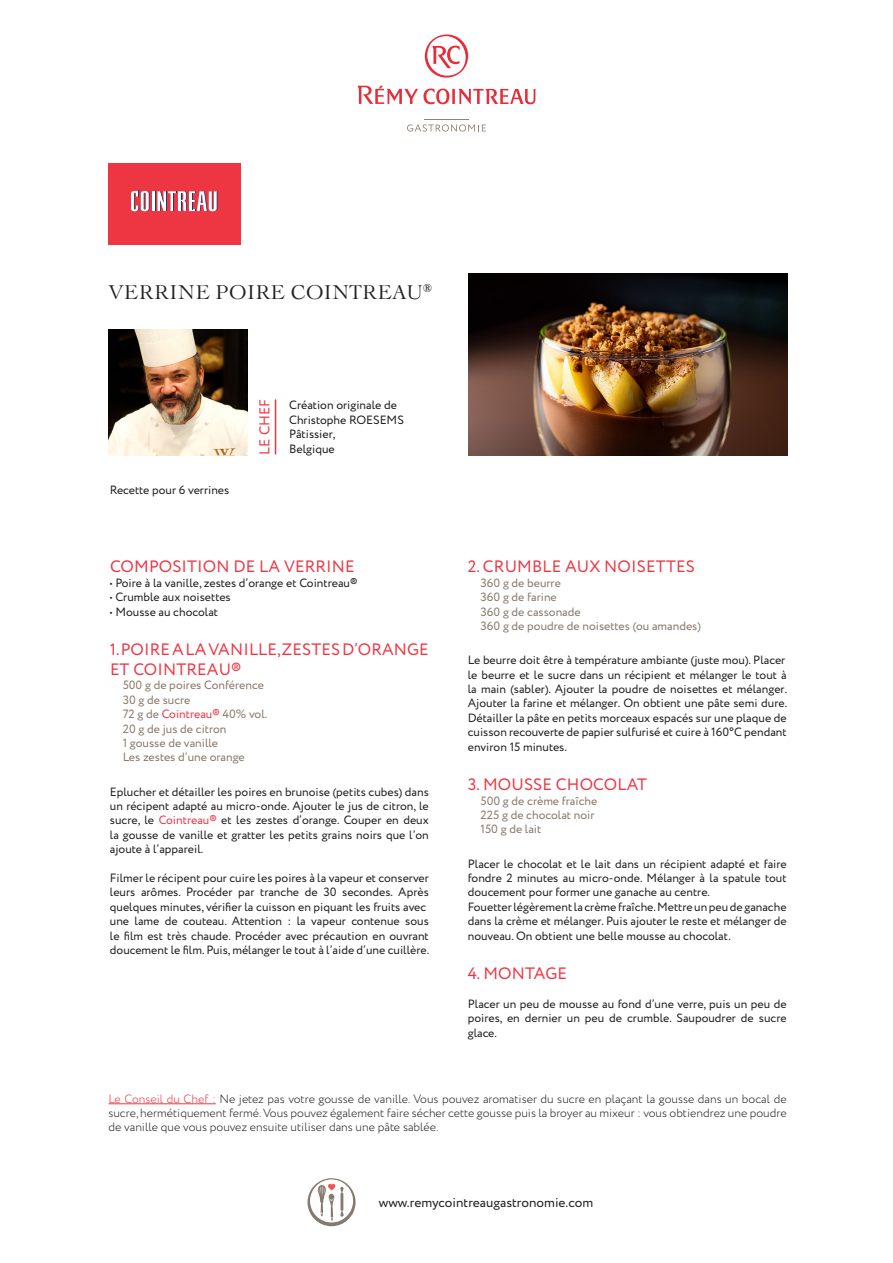
<style>
.page{position:relative;width:893px;height:1263px;background:#fff}
.page>*{position:absolute;margin:0;border:0;box-sizing:border-box;transform-origin:0 0}
.TITRE_RECETTE{font:19.5px "Le Cochin BQ";letter-spacing:.02em;color:#231f20}
.TITRE_PARAGRAPHE{font:16.5px "Circe";letter-spacing:.01em;color:#ee3643}
.TITRE_PARAGRAPHE-2{font:14.25px "Circe";letter-spacing:.01em;color:#ee3643}
.t1{font:13.5px "Circe";color:#231f20}
.TEXTE{font:12px/14.4px "Circe";color:#231f20;text-align:justify}
.TEXTE-2{font:300 12px/14.4px "Circe";color:#231f20}
.INGREDIENTS{font:12px "Circe";color:#897869}
.CHEF{font:12px "Circe";color:#1e1c1c}
.s1{color:#ee3645}
</style>
<div class="page">
<svg style="left:358px;top:86px;width:177px;height:18px"></svg>
<svg style="left:425px;top:34px;width:43px;height:44px"></svg>
<hr style="left:424px;top:119px;width:45px;height:1px;background:#918273">
<svg style="left:407px;top:124px;width:79px;height:8px"></svg>
<svg style="left:308px;top:1178px;width:48px;height:48px"></svg>
<div style="left:311px;top:1180px;width:42px;height:42px;background:#fff;border-radius:50%"></div>
<div style="left:310px;top:1180px;width:43px;height:42px;border:1px solid #fff;border-radius:50%"></div>
<svg style="left:318px;top:1178px;width:26px;height:43px"></svg>
<div style="left:108px;top:164px;width:133px;height:81px;background:#ee3643"></div>
<svg style="left:131px;top:190px;width:86px;height:21px"></svg>
<hr style="left:275px;top:400px;width:1px;height:54px;background:#ee3643">
<img style="left:108px;top:329px;width:139px;height:127px">
<hr style="left:108px;top:1103px;width:108px;height:1px;background:#ee3645">
<img style="left:469px;top:274px;width:319px;height:182px">
<p class="TITRE_RECETTE" style="left:108px;top:280px;width:325px">VERRINE POIRE COINTREAU<sup>®</sup></p>
<p class="TEXTE" style="left:110px;top:483px;width:121px">Recette pour 6 verrines</p>
<p class="TITRE_PARAGRAPHE-2" style="left:255px;top:455px;width:58px;rotate:-90deg">LE CHEF</p>
<p class="CHEF" style="left:289px;top:397px;width:109px">Création originale de</p>
<p class="CHEF" style="left:289px;top:412px;width:116px">Christophe ROESEMS</p>
<p class="CHEF" style="left:289px;top:426px;width:48px">Pâtissier,</p>
<p class="CHEF" style="left:289px;top:440px;width:47px">Belgique</p>
<p class="TITRE_PARAGRAPHE" style="left:110px;top:556px;width:246px">COMPOSITION DE LA VERRINE</p>
<p class="TEXTE" style="left:110px;top:576px;width:249px">• Poire à la vanille, zestes d’orange et Cointreau®</p>
<p class="TEXTE" style="left:110px;top:590px;width:122px">• Crumble aux noisettes</p>
<p class="TEXTE" style="left:110px;top:605px;width:110px">• Mousse au chocolat</p>
<p class="TITRE_PARAGRAPHE" style="left:110px;top:639px;width:320px">1. POIRE A LA VANILLE, ZESTES D’ORANGE</p>
<p class="TITRE_PARAGRAPHE" style="left:110px;top:658px;width:133px">ET COINTREAU®</p>
<p class="INGREDIENTS" style="left:123px;top:677px;width:143px">500 g de poires Conférence</p>
<p class="INGREDIENTS" style="left:123px;top:692px;width:69px">30 g de sucre</p>
<p class="INGREDIENTS" style="left:123px;top:706px;width:146px">72 g de <span class="s1">Cointreau®</span> 40% vol.</p>
<p class="INGREDIENTS" style="left:123px;top:720px;width:105px">20 g de jus de citron</p>
<p class="INGREDIENTS" style="left:123px;top:735px;width:97px">1 gousse de vanille</p>
<p class="INGREDIENTS" style="left:123px;top:749px;width:124px">Les zestes d’une orange</p>
<p class="TEXTE" style="left:110px;top:785px;width:320px">Eplucher et détailler les poires en brunoise (petits cubes) dans</p>
<p class="TEXTE" style="left:110px;top:799px;width:320px">un récipent adapté au micro-onde. Ajouter le jus de citron, le sucre, le <span class="s1">Cointreau®</span> et les zestes d’orange. Couper en deux la gousse de vanille et gratter les petits grains noirs que l’on ajoute à l’appareil.</p>
<p class="TEXTE" style="left:110px;top:871px;width:320px">Filmer le récipent pour cuire les poires à la vapeur et conserver</p>
<p class="TEXTE" style="left:110px;top:885px;width:320px">leurs arômes. Procéder par tranche de 30 secondes. Après quelques minutes, vérifier la cuisson en piquant les fruits avec</p>
<p class="TEXTE" style="left:110px;top:914px;width:321px">une lame de couteau. Attention : la vapeur contenue sous le film est très chaude. Procéder avec précaution en ouvrant doucement le film. Puis, mélanger le tout à l’aide d’une cuillère.</p>
<p class="TITRE_PARAGRAPHE" style="left:468px;top:556px;width:229px">2. CRUMBLE AUX NOISETTES</p>
<p class="INGREDIENTS" style="left:480px;top:575px;width:82px">360 g de beurre</p>
<p class="INGREDIENTS" style="left:480px;top:589px;width:78px">360 g de farine</p>
<p class="INGREDIENTS" style="left:480px;top:603px;width:102px">360 g de cassonade</p>
<p class="INGREDIENTS" style="left:480px;top:618px;width:222px">360 g de poudre de noisettes (ou amandes)</p>
<p class="TEXTE" style="left:468px;top:653px;width:319px">Le beurre doit être à température ambiante (juste mou). Placer</p>
<p class="TEXTE" style="left:468px;top:668px;width:321px">le beurre et le sucre dans un récipient et mélanger le tout à la main (sabler). Ajouter la poudre de noisettes et mélanger.<br>Ajouter la farine et mélanger. On obtient une pâte semi dure.<br>Détailler la pâte en petits morceaux espacés sur une plaque de</p>
<p class="TEXTE" style="left:468px;top:725px;width:320px">cuisson recouverte de papier sulfurisé et cuire à 160°C pendant</p>
<p class="TEXTE" style="left:468px;top:740px;width:101px">environ 15 minutes.</p>
<p class="TITRE_PARAGRAPHE" style="left:468px;top:774px;width:181px">3. MOUSSE CHOCOLAT</p>
<p class="INGREDIENTS" style="left:480px;top:792px;width:118px">500 g de crème fraîche</p>
<p class="INGREDIENTS" style="left:480px;top:807px;width:115px">225 g de chocolat noir</p>
<p class="INGREDIENTS" style="left:480px;top:821px;width:62px">150 g de lait</p>
<p class="TEXTE" style="left:468px;top:857px;width:320px">Placer le chocolat et le lait dans un récipient adapté et faire fondre 2 minutes au micro-onde. Mélanger à la spatule tout doucement pour former une ganache au centre.</p>
<p class="TEXTE" style="left:468px;top:900px;width:320px">Fouetter légèrement la crème fraîche. Mettre un peu de ganache dans la crème et mélanger. Puis ajouter le reste et mélanger de nouveau. On obtient une belle mousse au chocolat.</p>
<p class="TITRE_PARAGRAPHE" style="left:468px;top:963px;width:101px">4. MONTAGE</p>
<p class="TEXTE" style="left:468px;top:997px;width:320px">Placer un peu de mousse au fond d’une verre, puis un peu de poires, en dernier un peu de crumble. Saupoudrer de sucre glace.</p>
<p class="TEXTE-2" style="left:108px;top:1091px;width:680px"><span class="s1">Le Conseil du Chef :</span> Ne jetez pas votre gousse de vanille. Vous pouvez aromatiser du sucre en plaçant la gousse dans un bocal de sucre, hermétiquement fermé. Vous pouvez également faire sécher cette gousse puis la broyer au mixeur : vous obtiendrez une poudre</p>
<p class="TEXTE-2" style="left:108px;top:1120px;width:331px">de vanille que vous pouvez ensuite utiliser dans une pâte sablée.</p>
<p class="t1" style="left:379px;top:1193px;width:216px">www.remycointreaugastronomie.com</p>
</div>
